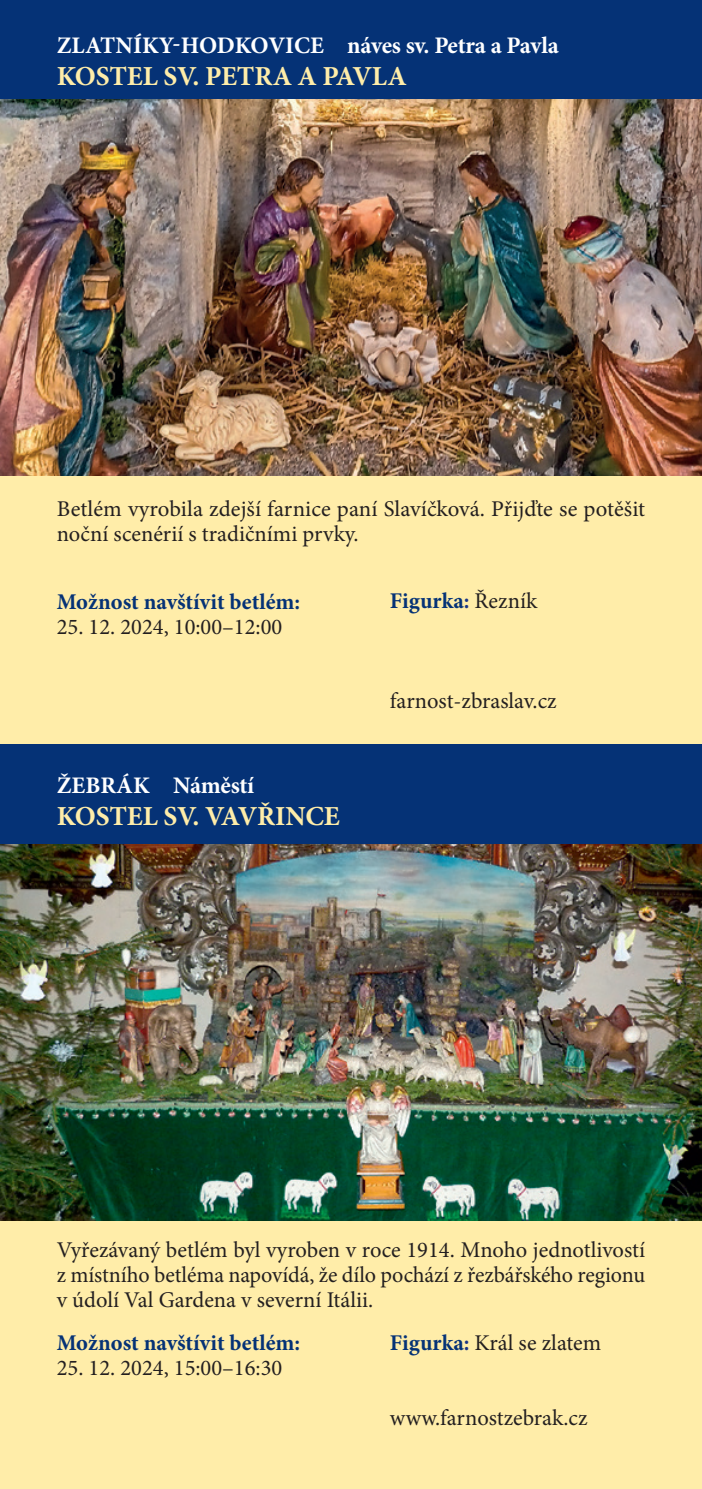
<style>
.page{position:relative;width:702px;height:1489px;background:#fff}
.page>*{position:absolute;margin:0;border:0;box-sizing:border-box;transform-origin:0 0}
.TIT2_-_kostel{font:700 27.5px "Minion Pro";letter-spacing:-.005em;color:#ffeda9}
.Popis_betlému_Minion{font:700 23.75px "Minion Pro";letter-spacing:-.01em;color:#fff}
.Popis_betlému_Minion-2{font:22.5px/25px "Minion Pro";color:#231f20;text-align:justify}
.Program_Titulek{font:700 22.5px "Minion Pro";color:#053276}
.Popis_betlému_Minion-3{font:700 22.5px "Minion Pro";color:#053276}
.s1{color:#193485}
.s2{font-weight:400;color:#231f20}
.s3{font-weight:700;color:#053276}
.s4{font-weight:700;color:#193485}
</style>
<div class="page">
<div style="left:0;top:57px;width:702px;height:1431px;background:#ffeda9"></div>
<div style="left:0;top:744px;width:702px;height:99px;background:#053276"></div>
<div style="left:0;top:0;width:702px;height:99px;background:#053276"></div>
<img style="left:0;top:844px;width:702px;height:376px">
<img style="left:0;top:99px;width:702px;height:376px">
<p class="Popis_betlému_Minion" style="left:57px;top:28px;width:503px">ZLATNÍKY-HODKOVICE náves sv. Petra a Pavla</p>
<p class="TIT2_-_kostel" style="left:57px;top:57px;width:351px">KOSTEL SV. PETRA A PAVLA</p>
<p class="Popis_betlému_Minion-2" style="left:57px;top:496px;width:590px">Betlém vyrobila zdejší farnice paní Slavíčková. Přijďte se potěšit noční scenérií s tradičními prvky.</p>
<p class="Program_Titulek" style="left:57px;top:585px;width:245px">Možnost navštívit betlém:</p>
<p class="Popis_betlému_Minion-2" style="left:57px;top:614px;width:227px">25. 12. 2024, 10:00–12:00</p>
<p class="Popis_betlému_Minion" style="left:57px;top:768px;width:199px">ŽEBRÁK Náměstí</p>
<p class="TIT2_-_kostel" style="left:57px;top:797px;width:284px">KOSTEL SV. VAVŘINCE</p>
<p class="Popis_betlému_Minion-3" style="left:390px;top:585px;width:149px">Figurka<span class="s1">:</span> <span class="s2">Řezník</span></p>
<p class="Popis_betlému_Minion-2" style="left:390px;top:689px;width:168px">farnost-zbraslav.cz</p>
<p class="Popis_betlému_Minion-2" style="left:57px;top:1237px;width:590px">Vyřezávaný betlém byl vyroben v roce 1914. Mnoho jednotlivostí z místního betléma napovídá, že dílo pochází z řezbářského regionu v údolí Val Gardena v severní Itálii.</p>
<p class="Program_Titulek" style="left:57px;top:1326px;width:245px">Možnost navštívit betlém:</p>
<p class="Popis_betlému_Minion-2" style="left:57px;top:1354px;width:227px">25. 12. 2024, 15:00–16:30</p>
<p class="Popis_betlému_Minion-2" style="left:390px;top:1330px;width:213px"><span class="s3">Figurka</span><span class="s4">:</span> Král se zlatem</p>
<p class="Popis_betlému_Minion-2" style="left:390px;top:1405px;width:199px">www.farnostzebrak.cz</p>
</div>
